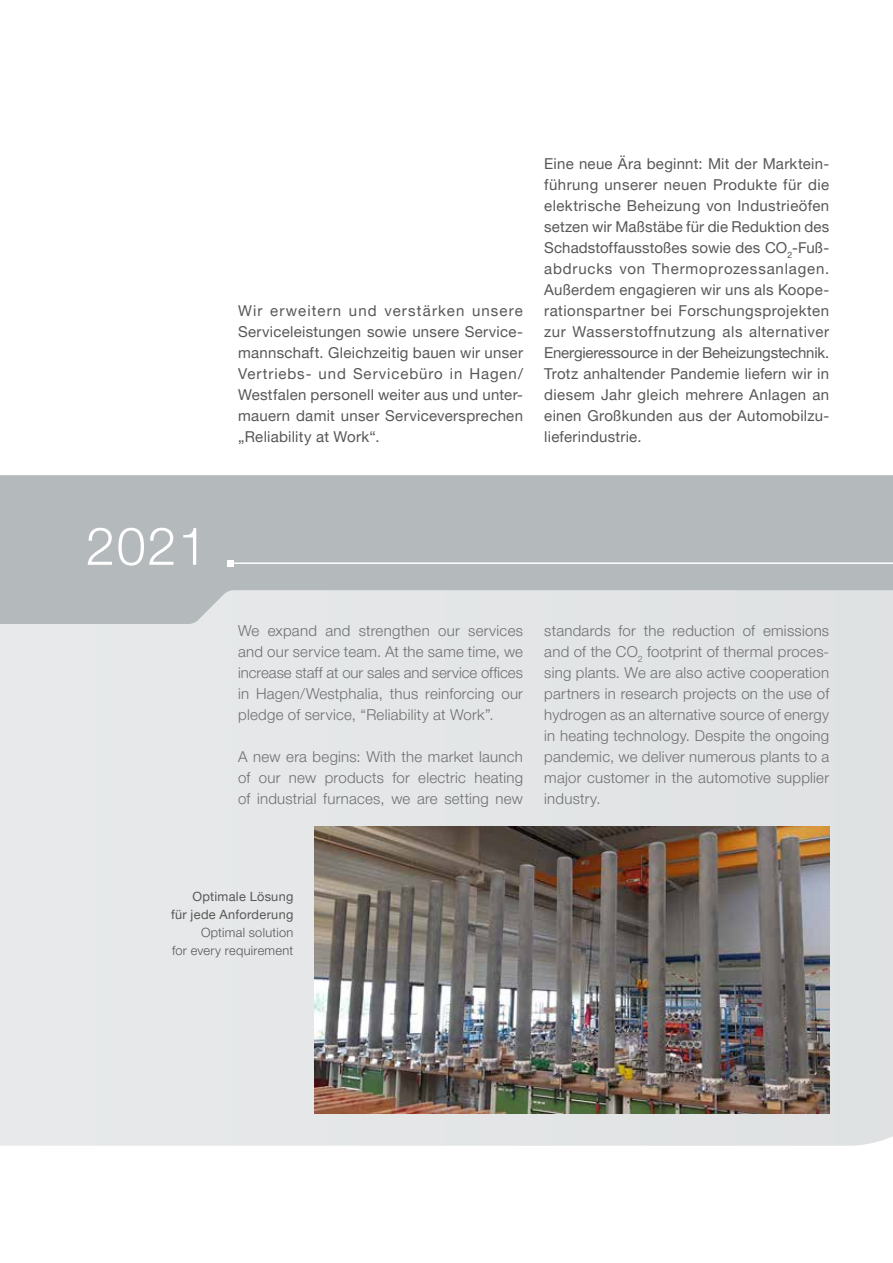
<style>
.page{position:relative;width:893px;height:1263px;background:#fff}
.page>*{position:absolute;margin:0;border:0;box-sizing:border-box;transform-origin:0 0}
.t1{font:300 52.5px "Helvetica Neue LT Pro";color:#fff}
.t2{font:15px/21px "Helvetica Neue LT Pro";letter-spacing:.015em;color:#575756;text-align:justify}
.t3{font:300 15px/21px "Helvetica Neue LT Pro";letter-spacing:.015em;color:#706f6f;text-align:justify}
.t4{font:300 12.75px/18px "Helvetica Neue LT Pro";letter-spacing:.02em;color:#575756;text-align:right}
.t5{font:12.75px/18px "Helvetica Neue LT Pro";letter-spacing:.025em;color:#575756;text-align:right}
</style>
<div class="page">
<div style="left:0;top:624px;width:893px;height:522px;background:#e5e7e8"></div>
<img style="left:315px;top:827px;width:514px;height:287px">
<svg style="left:0;top:475px;width:893px;height:149px;background:#bcc0c3"></svg>
<hr style="left:230px;top:562px;width:663px;height:2px;background:#fff">
<svg style="left:227px;top:560px;width:6px;height:6px"></svg>
<h1 class="t1" style="left:86px;top:514px;width:123px">2021</h1>
<p class="t2" style="left:238px;top:300px;width:286px">Wir erweitern und verstärken unsere Serviceleistungen sowie unsere Service&shy;mannschaft. Gleichzeitig bauen wir unser Vertriebs- und Servicebüro in Hagen/ Westfalen personell weiter aus und unter&shy;mauern damit unser Serviceversprechen „Reliability at Work“.</p>
<p class="t2" style="left:544px;top:153px;width:286px">Eine neue Ära beginnt: Mit der Marktein&shy;führung unserer neuen Produkte für die elektrische Beheizung von Industrieöfen setzen wir Maßstäbe für die Reduktion des Schadstoffausstoßes sowie des CO<sub>2</sub>-Fuß&shy;abdrucks von Thermoprozessanlagen.<br>Außerdem engagieren wir uns als Koope&shy;rationspartner bei Forschungsprojekten zur Wasserstoffnutzung als alternativer Energieressource in der Beheizungstechnik.<br>Trotz anhaltender Pandemie liefern wir in diesem Jahr gleich mehrere Anlagen an einen Großkunden aus der Automobilzu&shy;lieferindustrie.</p>
<p class="t3" style="left:238px;top:620px;width:286px">We expand and strengthen our services and our service team. At the same time, we increase staff at our sales and service offices in Hagen/Westphalia, thus reinforcing our pledge of service, “Reliability at Work”.</p>
<p class="t3" style="left:238px;top:746px;width:286px">A new era begins: With the market launch of our new products for electric heating of industrial furnaces, we are setting new</p>
<p class="t3" style="left:544px;top:620px;width:286px">standards for the reduction of emissions and of the CO<sub>2</sub> footprint of thermal proces&shy;sing plants. We are also active cooperation partners in research projects on the use of hydrogen as an alternative source of energy in heating technology. Despite the ongoing pandemic, we deliver numerous plants to a major customer in the automotive supplier industry.</p>
<p class="t5" style="left:171px;top:887px;width:124px">Optimale Lösung<br>für jede Anforderung</p>
<p class="t4" style="left:172px;top:923px;width:123px">Optimal solution<br>for every requirement</p>
</div>
